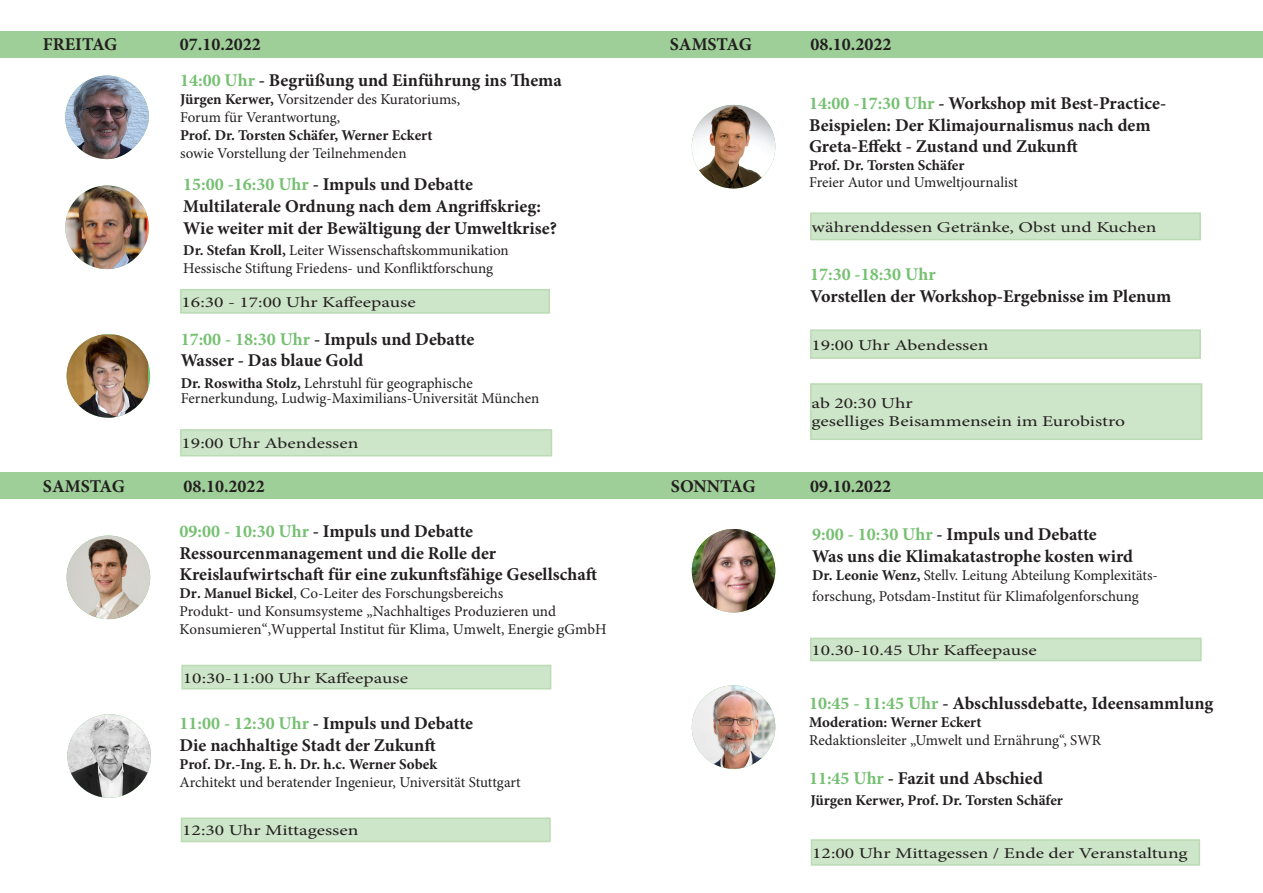
<style>
.page{position:relative;width:1263px;height:893px;background:#fff}
.page>*{position:absolute;margin:0;border:0;box-sizing:border-box;transform-origin:0 0}
.t1{font:700 18px/21.6px "Minion Pro";color:#231f20}
.t2{font:15px/18px "Minion Pro";color:#231f20}
.t3{font:15px/18px "Minion Pro";color:#231f20;scale:1.3 1}
.t4{font:700 15px "Minion Pro";letter-spacing:-.005em;color:#231f20}
.s1{color:#75c071}
.s2{font-weight:700}
</style>
<div class="page">
<div style="left:0;top:31px;width:631px;height:27px;background:#9fcf98"></div>
<div style="left:0;top:472px;width:1263px;height:27px;background:#9fcf98"></div>
<div style="left:623px;top:31px;width:640px;height:27px;background:#9fcf98"></div>
<div style="left:181px;top:290px;width:368px;height:23px;background:#cde5c8"></div>
<div style="left:180px;top:289px;width:370px;height:25px;border:2px solid #badbb3"></div>
<div style="left:181px;top:430px;width:370px;height:26px;background:#cde5c8"></div>
<div style="left:180px;top:429px;width:372px;height:27px;border:2px solid #badbb3"></div>
<div style="left:811px;top:330px;width:389px;height:28px;background:#cde5c8"></div>
<div style="left:810px;top:329px;width:391px;height:30px;border:2px solid #badbb3"></div>
<div style="left:811px;top:384px;width:390px;height:55px;background:#cde5c8"></div>
<div style="left:810px;top:383px;width:392px;height:57px;border:2px solid #badbb3"></div>
<div style="left:182px;top:665px;width:369px;height:24px;background:#cde5c8"></div>
<div style="left:181px;top:665px;width:370px;height:24px;border:2px solid #badbb3"></div>
<div style="left:811px;top:638px;width:390px;height:23px;background:#cde5c8"></div>
<div style="left:810px;top:638px;width:391px;height:23px;border:2px solid #badbb3"></div>
<div style="left:181px;top:818px;width:369px;height:23px;background:#cde5c8"></div>
<div style="left:181px;top:817px;width:370px;height:25px;border:2px solid #badbb3"></div>
<img style="left:65px;top:186px;width:84px;height:83px;border-radius:42px">
<img style="left:65px;top:76px;width:84px;height:83px;border-radius:42px">
<div style="left:811px;top:213px;width:389px;height:27px;background:#cde5c8"></div>
<div style="left:810px;top:212px;width:391px;height:28px;border:2px solid #badbb3"></div>
<div style="left:811px;top:840px;width:388px;height:25px;background:#cde5c8"></div>
<div style="left:811px;top:839px;width:389px;height:27px;border:2px solid #badbb3"></div>
<img style="left:67px;top:536px;width:83px;height:83px;border-radius:41px">
<img style="left:67px;top:714px;width:84px;height:84px;border-radius:42px">
<img style="left:67px;top:335px;width:81px;height:83px">
<img style="left:692px;top:105px;width:83px;height:83px;border-radius:42px">
<img style="left:692px;top:685px;width:83px;height:84px;border-radius:42px">
<img style="left:692px;top:529px;width:83px;height:83px;border-radius:42px">
<p class="t1" style="left:43px;top:33px;width:76px">FREITAG</p>
<p class="t1" style="left:180px;top:33px;width:83px">07.10.2022</p>
<p class="t1" style="left:180px;top:69px;width:383px"><span class="s1">14:00 Uhr</span> - Begrüßung und Einführung ins Thema</p>
<p class="t2" style="left:180px;top:90px;width:281px"><span class="s2">Jürgen Kerwer,</span> Vorsitzender des Kuratoriums,<br>Forum für Verantwortung,<br><span class="s2">Prof. Dr. Torsten Schäfer, Werner Eckert</span></p>
<p class="t2" style="left:180px;top:144px;width:228px">sowie Vorstellung der Teilnehmenden</p>
<p class="t1" style="left:183px;top:174px;width:291px"><span class="s1">15:00 -16:30 Uhr</span> - Impuls und Debatte</p>
<p class="t1" style="left:183px;top:195px;width:375px">Multilaterale Ordnung nach dem Angriffskrieg:<br>Wie weiter mit der Bewältigung der Umweltkrise?</p>
<p class="t2" style="left:183px;top:241px;width:327px"><span class="s2">Dr. Stefan Kroll,</span> Leiter Wissenschaftskommunikation</p>
<p class="t2" style="left:183px;top:259px;width:311px">Hessische Stiftung Friedens- und Konfliktforschung</p>
<p class="t3" style="left:182px;top:293px;width:182px">16:30 - 17:00 Uhr Kaffeepause</p>
<p class="t1" style="left:181px;top:328px;width:295px"><span class="s1">17:00 - 18:30 Uhr</span> - Impuls und Debatte<br>Wasser - Das blaue Gold</p>
<p class="t2" style="left:181px;top:374px;width:294px"><span class="s2">Dr. Roswitha Stolz,</span> Lehrstuhl für geographische</p>
<p class="t2" style="left:181px;top:389px;width:360px">Fernerkundung, Ludwig-Maximilians-Universität München</p>
<p class="t3" style="left:182px;top:435px;width:138px">19:00 Uhr Abendessen</p>
<p class="t1" style="left:670px;top:33px;width:83px">SAMSTAG</p>
<p class="t1" style="left:810px;top:33px;width:83px">08.10.2022</p>
<p class="t1" style="left:809px;top:92px;width:359px"><span class="s1">14:00 -17:30 Uhr</span> - Workshop mit Best-Practice-<br>Beispielen: Der Klimajournalismus nach dem<br>Greta-Effekt - Zustand und Zukunft</p>
<p class="t4" style="left:809px;top:155px;width:157px">Prof. Dr. Torsten Schäfer</p>
<p class="t2" style="left:809px;top:174px;width:211px">Freier Autor und Umweltjournalist</p>
<p class="t3" style="left:812px;top:218px;width:267px">währenddessen Getränke, Obst und Kuchen</p>
<p class="t1" style="left:810px;top:264px;width:363px"><span class="s1">17:30 -18:30 Uhr<br></span>Vorstellen der Workshop-Ergebnisse im Plenum</p>
<p class="t3" style="left:812px;top:336px;width:138px">19:00 Uhr Abendessen</p>
<p class="t3" style="left:812px;top:394px;width:243px">ab 20:30 Uhr<br>geselliges Beisammensein im Eurobistro</p>
<p class="t1" style="left:43px;top:475px;width:83px">SAMSTAG</p>
<p class="t1" style="left:183px;top:475px;width:83px">08.10.2022</p>
<p class="t1" style="left:671px;top:475px;width:86px">SONNTAG</p>
<p class="t1" style="left:810px;top:475px;width:83px">09.10.2022</p>
<p class="t1" style="left:180px;top:520px;width:419px"><span class="s1">09:00 - 10:30 Uhr</span> - Impuls und Debatte<br>Ressourcenmanagement und die Rolle der<br>Kreislaufwirtschaft für eine zukunftsfähige Gesellschaft</p>
<p class="t2" style="left:180px;top:584px;width:428px"><span class="s2">Dr. Manuel Bickel</span>, Co-Leiter des Forschungsbereichs<br>Produkt- und Konsumsysteme „Nachhaltiges Produzieren und<br>Konsumieren“,Wuppertal Institut für Klima, Umwelt, Energie gGmbH</p>
<p class="t3" style="left:183px;top:669px;width:175px">10:30-11:00 Uhr Kaffeepause</p>
<p class="t1" style="left:180px;top:712px;width:295px"><span class="s1">11:00 - 12:30 Uhr</span> - Impuls und Debatte</p>
<p class="t1" style="left:180px;top:734px;width:258px">Die nachhaltige Stadt der Zukunft</p>
<p class="t2" style="left:180px;top:755px;width:343px"><span class="s2">Prof. Dr.-Ing. E. h. Dr. h.c. Werner Sobek<br></span>Architekt und beratender Ingenieur, Universität Stuttgart</p>
<p class="t3" style="left:182px;top:822px;width:137px">12:30 Uhr Mittagessen</p>
<p class="t1" style="left:812px;top:523px;width:286px"><span class="s1">9:00 - 10:30 Uhr</span> - Impuls und Debatte</p>
<p class="t1" style="left:812px;top:545px;width:322px">Was uns die Klimakatastrophe kosten wird</p>
<p class="t2" style="left:812px;top:566px;width:347px"><span class="s2">Dr. Leonie Wenz,</span> Stellv. Leitung Abteilung Komplexitäts-</p>
<p class="t2" style="left:812px;top:587px;width:328px">forschung, Potsdam-Institut für Klimafolgenforschung</p>
<p class="t3" style="left:812px;top:641px;width:175px">10.30-10.45 Uhr Kaffeepause</p>
<p class="t1" style="left:809px;top:692px;width:406px"><span class="s1">10:45 - 11:45 Uhr</span> - Abschlussdebatte, Ideensammlung</p>
<p class="t4" style="left:809px;top:712px;width:174px">Moderation: Werner Eckert</p>
<p class="t2" style="left:809px;top:731px;width:294px">Redaktionsleiter „Umwelt und Ernährung“, SWR</p>
<p class="t1" style="left:809px;top:767px;width:235px"><span class="s1">11:45 Uhr</span> - Fazit und Abschied</p>
<p class="t4" style="left:810px;top:790px;width:254px">Jürgen Kerwer, Prof. Dr. Torsten Schäfer</p>
<p class="t3" style="left:812px;top:844px;width:290px">12:00 Uhr Mittagessen / Ende der Veranstaltung</p>
</div>
